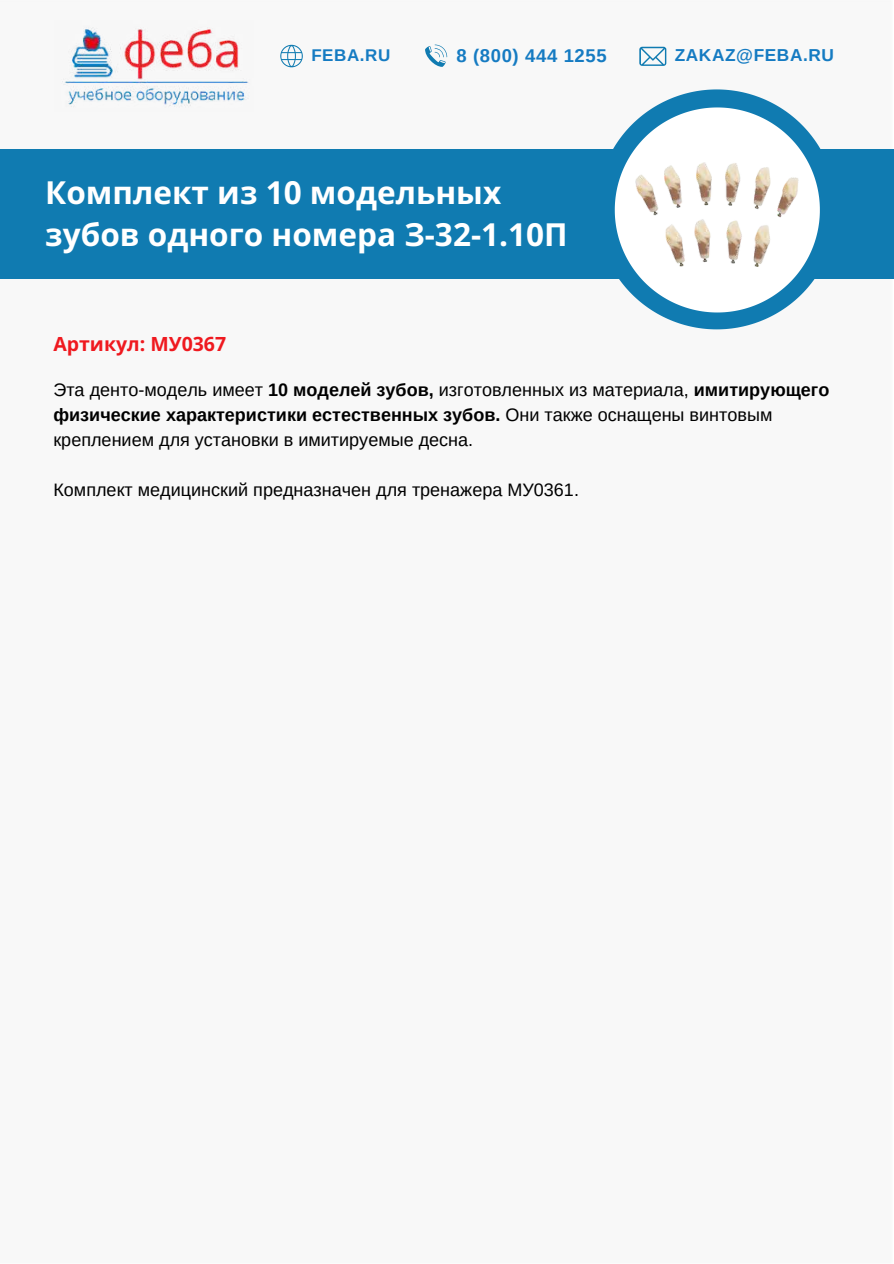
<style>
.page{position:relative;width:894px;height:1264px;background:#fff}
.page>*{position:absolute;margin:0;border:0;box-sizing:border-box;transform-origin:0 0}
.t1{font:700 31.5px/41.7px "Open Sans";color:#fff}
.t2{font:700 19.5px "Open Sans";color:#ef191f}
.t3{font:700 18.45px "Arimo";letter-spacing:.035em;color:#157bc2}
.t4{font:18px/24.8px "Arimo";color:#000}
.t5{font:700 17.25px "Arimo";letter-spacing:.035em;color:#157bc2}
.t6{font:700 16.95px "Arimo";letter-spacing:.035em;color:#157bc2}
.s1{font-weight:700}
</style>
<div class="page">
<img style="left:61px;top:27px;width:189px;height:81px">
<svg style="left:639px;top:47px;width:27px;height:19px"></svg>
<svg style="left:425px;top:45px;width:22px;height:22px"></svg>
<svg style="left:280px;top:45px;width:23px;height:22px"></svg>
<div style="left:0;top:149px;width:893px;height:130px;background:#107bb1"></div>
<svg style="left:654px;top:89px;width:126px;height:240px;fill:#107bb1"></svg>
<svg style="left:629px;top:107px;width:175px;height:205px"></svg>
<img style="left:613px;top:127px;width:208px;height:174px">
<p class="t6" style="left:311px;top:44px;width:81px">FEBA.RU</p>
<p class="t3" style="left:456px;top:43px;width:152px">8 (800) 444 1255</p>
<p class="t5" style="left:674px;top:43px;width:161px">ZAKAZ@FEBA.RU</p>
<h1 class="t1" style="left:45px;top:171px;width:524px">Комплект из 10 модельных зубов одного номера З-32-1.10П</h1>
<p class="t2" style="left:53px;top:330px;width:174px">Артикул: МУ0367</p>
<p class="t4" style="left:53px;top:378px;width:777px">Эта денто-модель имеет <span class="s1">10 моделей зубов,</span> изготовленных из материала, <span class="s1">имитирующего физические характеристики естественных зубов.</span> Они также оснащены винтовым креплением для установки в имитируемые десна.</p>
<p class="t4" style="left:53px;top:477px;width:527px">Комплект медицинский предназначен для тренажера МУ0361.</p>
</div>
